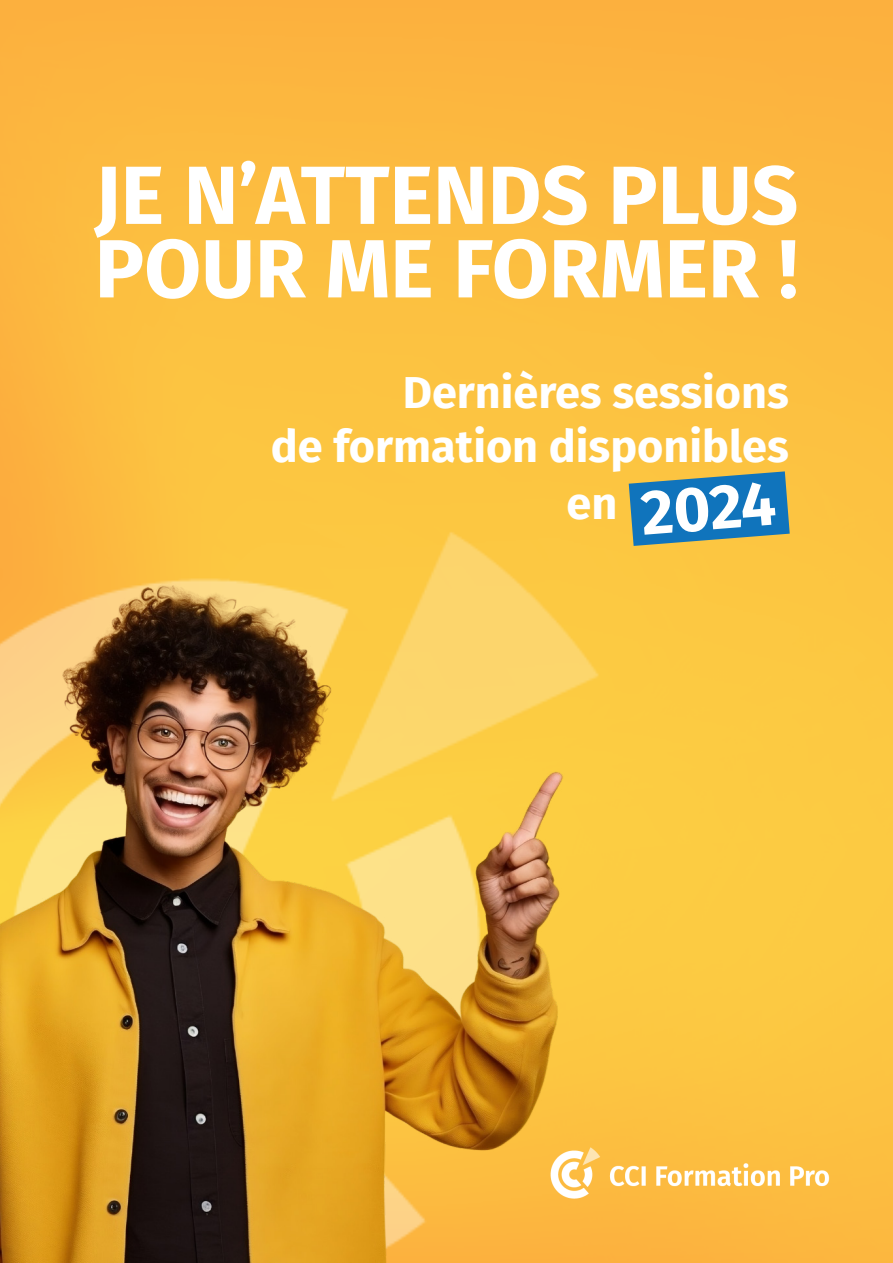
<style>
.page{position:relative;width:893px;height:1263px;background:#fff}
.page>*{position:absolute;margin:0;border:0;box-sizing:border-box;transform-origin:0 0}
.t1{font:700 82.5px/73.5px "Fira Sans";color:#fff}
.t2{font:700 63px "Fira Sans";color:#fff}
.t3{font:700 45px "Fira Sans";color:#fff}
</style>
<div class="page">
<img style="left:0;top:0;width:893px;height:1263px">
<img style="left:0;top:435px;width:713px;height:828px">
<img style="left:0;top:572px;width:599px;height:691px">
<img style="left:549px;top:1146px;width:282px;height:54px">
<svg style="left:629px;top:471px;width:161px;height:75px"></svg>
<p class="t1" style="left:95px;top:153px;width:705px">JE N’ATTENDS PLUS<br>POUR ME FORMER !</p>
<p class="t3" style="left:403px;top:354px;width:388px">Dernières sessions</p>
<p class="t3" style="left:271px;top:408px;width:519px">de formation disponibles</p>
<p class="t3" style="left:567px;top:466px;width:52px">en</p>
<p class="t2" style="left:636px;top:460px;width:137px;rotate:-5deg">2024</p>
</div>
